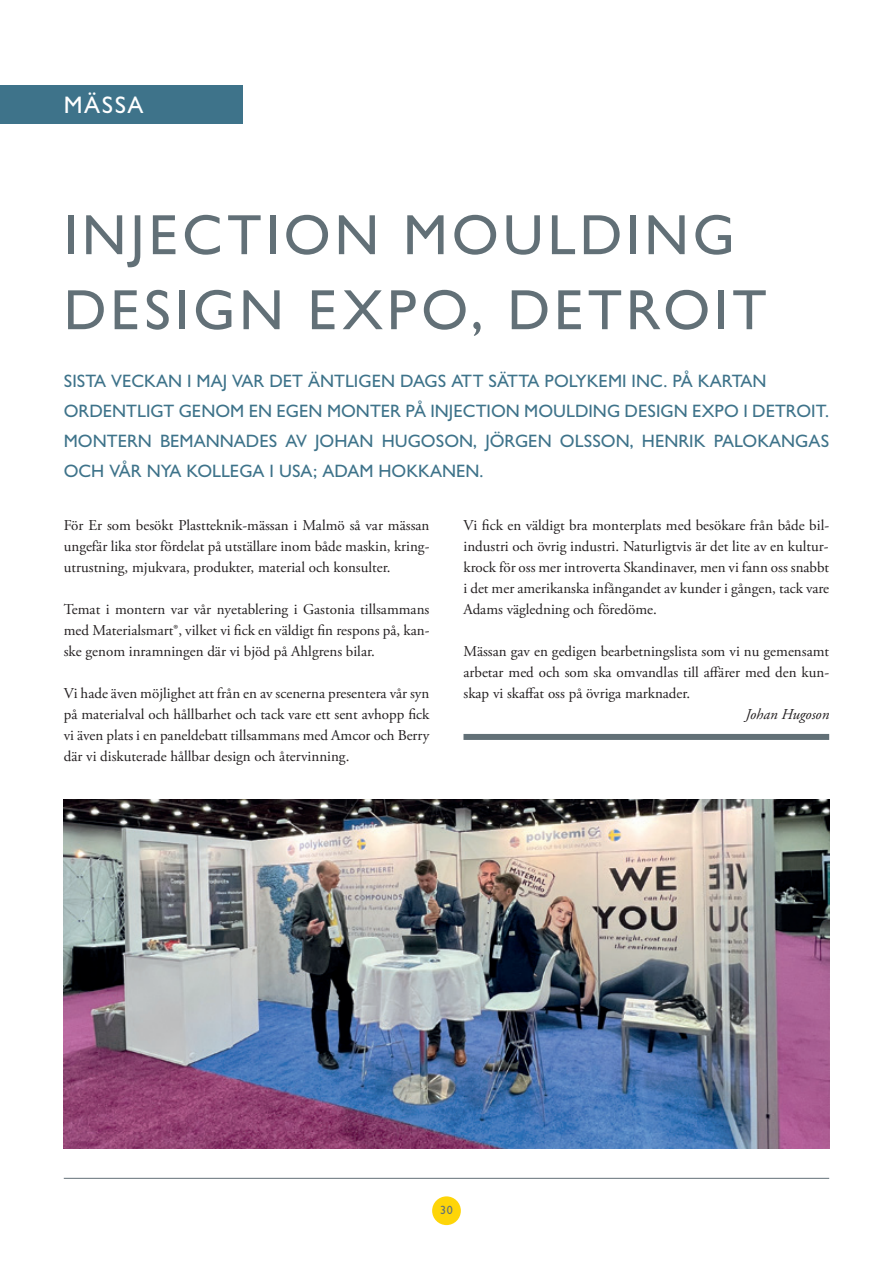
<style>
.page{position:relative;width:893px;height:1263px;background:#fff}
.page>*{position:absolute;margin:0;border:0;box-sizing:border-box;transform-origin:0 0}
.t1{font:500 57px/75px "Gill Sans Nova";letter-spacing:.07em;color:#627077}
.t2{font:500 24px "Gill Sans Nova";letter-spacing:.06em;color:#fff}
.t3{font:500 18px/30px "Gill Sans Nova";color:#3e738a}
.t4{font:15px/21px "Adobe Garamond Pro";color:#231f20;text-align:justify}
.t5{font:italic 15px "Adobe Garamond Pro";color:#231f20}
.t6{font:500 12px "Gill Sans Nova";color:#627077}
</style>
<div class="page">
<div style="left:432px;top:1196px;width:29px;height:29px;background:#fed508;border-radius:50%"></div>
<hr style="left:64px;top:1178px;width:765px;height:1px;background:#627077">
<div style="left:463px;top:734px;width:366px;height:6px;background:#627077"></div>
<div style="left:0;top:85px;width:242px;height:38px;background:#3e738a"></div>
<img style="left:64px;top:799px;width:765px;height:349px">
<h2 class="t2" style="left:64px;top:90px;width:81px">MÄSSA</h2>
<h1 class="t1" style="left:64px;top:197px;width:704px">INJECTION MOULDING<br>DESIGN EXPO, DETROIT</h1>
<p class="t3" style="left:64px;top:366px;width:767px">SISTA VECKAN I MAJ VAR DET ÄNTLIGEN DAGS ATT SÄTTA POLYKEMI INC. PÅ KARTAN ORDENTLIGT GENOM EN EGEN MONTER PÅ INJECTION MOULDING DESIGN EXPO I DETROIT.<br>MONTERN BEMANNADES AV JOHAN HUGOSON, JÖRGEN OLSSON, HENRIK PALOKANGAS OCH VÅR NYA KOLLEGA I USA; ADAM HOKKANEN.</p>
<p class="t4" style="left:64px;top:515px;width:367px">För Er som besökt Plastteknik-mässan i Malmö så var mässan ungefär lika stor fördelat på utställare inom både maskin, kring&shy;utrustning, mjukvara, produkter, material och konsulter.</p>
<p class="t4" style="left:64px;top:599px;width:367px">Temat i montern var vår nyetablering i Gastonia tillsammans med Materialsmart®, vilket vi fick en väldigt fin respons på, kan&shy;ske genom inramningen där vi bjöd på Ahlgrens bilar.</p>
<p class="t4" style="left:64px;top:683px;width:367px">Vi hade även möjlighet att från en av scenerna presentera vår syn på materialval och hållbarhet och tack vare ett sent avhopp fick vi även plats i en paneldebatt tillsammans med Amcor och Berry där vi diskuterade hållbar design och återvinning.</p>
<p class="t4" style="left:463px;top:515px;width:367px">Vi fick en väldigt bra monterplats med besökare från både bil&shy;industri och övrig industri. Naturligtvis är det lite av en kultur&shy;krock för oss mer introverta Skandinaver, men vi fann oss snabbt i det mer amerikanska infångandet av kunder i gången, tack vare Adams vägledning och föredöme.</p>
<p class="t4" style="left:463px;top:641px;width:367px">Mässan gav en gedigen bearbetningslista som vi nu gemensamt arbetar med och som ska omvandlas till affärer med den kun&shy;skap vi skaffat oss på övriga marknader.</p>
<p class="t5" style="left:746px;top:705px;width:85px">Johan Hugoson</p>
<p class="t6" style="left:440px;top:1203px;width:14px">30</p>
</div>
